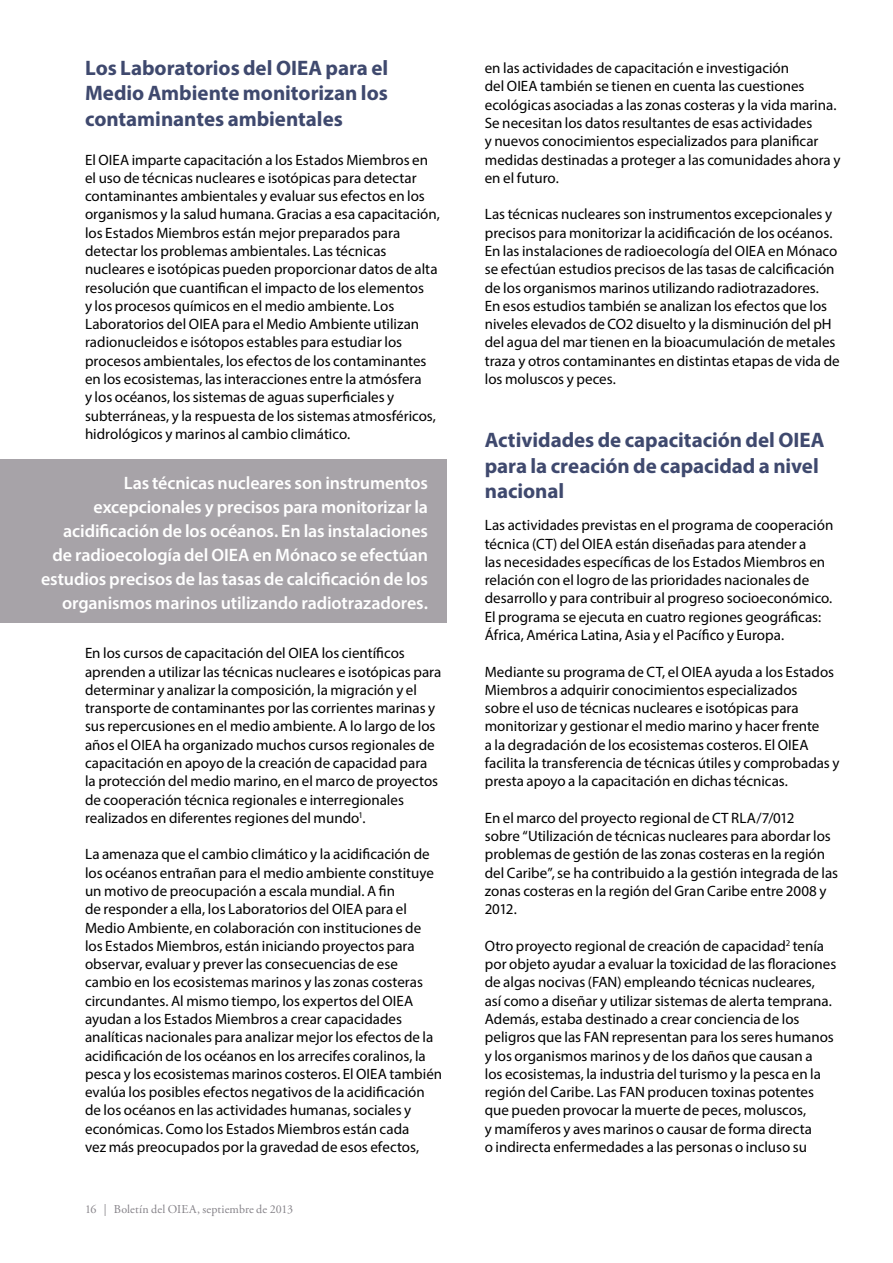
<style>
.page{position:relative;width:893px;height:1263px;background:#fff}
.page>*{position:absolute;margin:0;border:0;box-sizing:border-box;transform-origin:0 0}
.t1{font:700 21px/25.2px "Myriad Pro";color:#3f496e;text-align:justify}
.t2{font:600 18px/24px "Myriad Pro";letter-spacing:-.005em;color:#fff;text-align:right}
.t3{font:15px/18.3px "Myriad Pro";color:#000}
.t4{font:12px "Adobe Garamond Pro";letter-spacing:.01em;color:#858288}
</style>
<div class="page">
<div style="left:0;top:460px;width:446px;height:163px;background:#a7a3a8"></div>
<h1 class="t1" style="left:85px;top:55px;width:305px">Los Laboratorios del OIEA para el Medio Ambiente monitorizan los contaminantes ambientales</h1>
<p class="t3" style="left:85px;top:150px;width:356px">El OIEA imparte capacitación a los Estados Miembros en el uso de técnicas nucleares e isotópicas para detectar contaminantes ambientales y evaluar sus efectos en los organismos y la salud humana. Gracias a esa capacitación, los Estados Miembros están mejor preparados para detectar los problemas ambientales. Las técnicas nucleares e isotópicas pueden proporcionar datos de alta resolución que cuantifican el impacto de los elementos<br>y los procesos químicos en el medio ambiente. Los Laboratorios del OIEA para el Medio Ambiente utilizan radionucleidos e isótopos estables para estudiar los procesos ambientales, los efectos de los contaminantes en los ecosistemas, las interacciones entre la atmósfera<br>y los océanos, los sistemas de aguas superficiales y subterráneas, y la respuesta de los sistemas atmosféricos, hidrológicos y marinos al cambio climático.</p>
<p class="t2" style="left:41px;top:470px;width:388px">Las técnicas nucleares son instrumentos excepcionales y precisos para monitorizar la acidificación de los océanos. En las instalaciones de radioecología del OIEA en Mónaco se efectúan estudios precisos de las tasas de calcificación de los organismos marinos utilizando radiotrazadores.</p>
<p class="t3" style="left:85px;top:644px;width:358px">En los cursos de capacitación del OIEA los científicos aprenden a utilizar las técnicas nucleares e isotópicas para determinar y analizar la composición, la migración y el transporte de contaminantes por las corrientes marinas y sus repercusiones en el medio ambiente. A lo largo de los años el OIEA ha organizado muchos cursos regionales de capacitación en apoyo de la creación de capacidad para la protección del medio marino, en el marco de proyectos de cooperación técnica regionales e interregionales realizados en diferentes regiones del mundo<sup>1</sup>.</p>
<p class="t3" style="left:85px;top:845px;width:359px">La amenaza que el cambio climático y la acidificación de los océanos entrañan para el medio ambiente constituye un motivo de preocupación a escala mundial. A fin<br>de responder a ella, los Laboratorios del OIEA para el Medio Ambiente, en colaboración con instituciones de los Estados Miembros, están iniciando proyectos para observar, evaluar y prever las consecuencias de ese cambio en los ecosistemas marinos y las zonas costeras circundantes. Al mismo tiempo, los expertos del OIEA ayudan a los Estados Miembros a crear capacidades analíticas nacionales para analizar mejor los efectos de la acidificación de los océanos en los arrecifes coralinos, la pesca y los ecosistemas marinos costeros. El OIEA también evalúa los posibles efectos negativos de la acidificación de los océanos en las actividades humanas, sociales y económicas. Como los Estados Miembros están cada<br>vez más preocupados por la gravedad de esos efectos,</p>
<p class="t4" style="left:85px;top:1201px;width:210px">16 | Boletín del OIEA, septiembre de 2013</p>
<p class="t3" style="left:485px;top:59px;width:357px">en las actividades de capacitación e investigación<br>del OIEA también se tienen en cuenta las cuestiones ecológicas asociadas a las zonas costeras y la vida marina.<br>Se necesitan los datos resultantes de esas actividades<br>y nuevos conocimientos especializados para planificar medidas destinadas a proteger a las comunidades ahora y en el futuro.</p>
<p class="t3" style="left:485px;top:205px;width:356px">Las técnicas nucleares son instrumentos excepcionales y precisos para monitorizar la acidificación de los océanos.<br>En las instalaciones de radioecología del OIEA en Mónaco se efectúan estudios precisos de las tasas de calcificación de los organismos marinos utilizando radiotrazadores.<br>En esos estudios también se analizan los efectos que los niveles elevados de CO2 disuelto y la disminución del pH del agua del mar tienen en la bioacumulación de metales traza y otros contaminantes en distintas etapas de vida de los moluscos y peces.</p>
<h1 class="t1" style="left:485px;top:427px;width:341px;text-align:left">Actividades de capacitación del OIEA para la creación de capacidad a nivel nacional</h1>
<p class="t3" style="left:485px;top:516px;width:350px">Las actividades previstas en el programa de cooperación técnica (CT) del OIEA están diseñadas para atender a<br>las necesidades específicas de los Estados Miembros en relación con el logro de las prioridades nacionales de desarrollo y para contribuir al progreso socioeconómico.<br>El programa se ejecuta en cuatro regiones geográficas:<br>África, América Latina, Asia y el Pacífico y Europa.</p>
<p class="t3" style="left:485px;top:662px;width:356px">Mediante su programa de CT, el OIEA ayuda a los Estados Miembros a adquirir conocimientos especializados<br>sobre el uso de técnicas nucleares e isotópicas para monitorizar y gestionar el medio marino y hacer frente<br>a la degradación de los ecosistemas costeros. El OIEA facilita la transferencia de técnicas útiles y comprobadas y presta apoyo a la capacitación en dichas técnicas.</p>
<p class="t3" style="left:485px;top:808px;width:355px">En el marco del proyecto regional de CT RLA/7/012<br>sobre “Utilización de técnicas nucleares para abordar los problemas de gestión de las zonas costeras en la región del Caribe”, se ha contribuido a la gestión integrada de las zonas costeras en la región del Gran Caribe entre 2008 y 2012.</p>
<p class="t3" style="left:485px;top:936px;width:353px">Otro proyecto regional de creación de capacidad<sup>2</sup> tenía por objeto ayudar a evaluar la toxicidad de las floraciones de algas nocivas (FAN) empleando técnicas nucleares,<br>así como a diseñar y utilizar sistemas de alerta temprana.<br>Además, estaba destinado a crear conciencia de los peligros que las FAN representan para los seres humanos y los organismos marinos y de los daños que causan a<br>los ecosistemas, la industria del turismo y la pesca en la región del Caribe. Las FAN producen toxinas potentes que pueden provocar la muerte de peces, moluscos,<br>y mamíferos y aves marinos o causar de forma directa<br>o indirecta enfermedades a las personas o incluso su</p>
</div>
